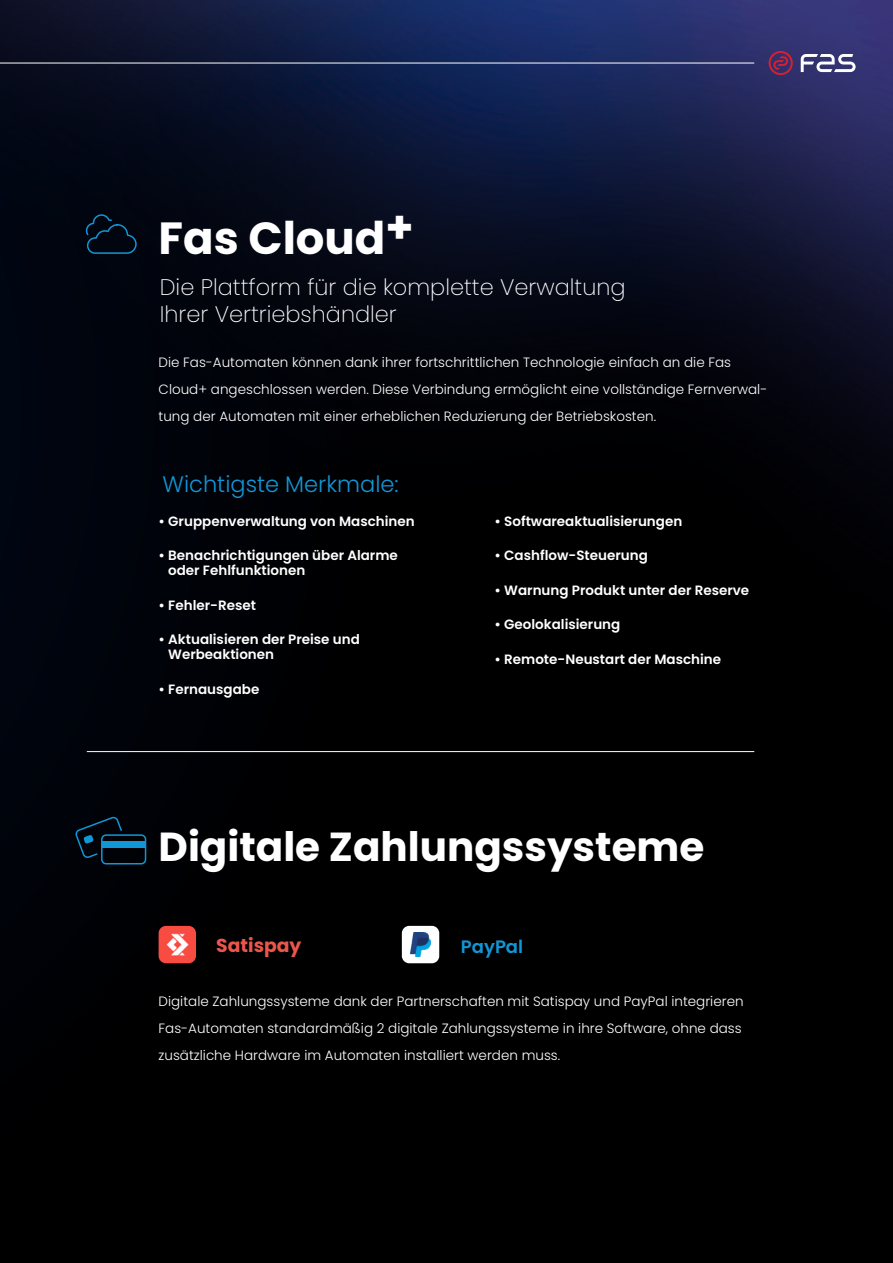
<style>
.page{position:relative;width:893px;height:1263px;background:#000001}
.page>*{position:absolute;margin:0;border:0;box-sizing:border-box;transform-origin:0 0}
.t1{font:700 45px "Poppins";color:#fff}
.t2{font:700 40.5px "Poppins";color:#fff}
.t3{font:200 22.5px/27px "Poppins";color:#fff}
.t4{font:300 22.5px "Poppins";color:#1197d6}
.t5{font:700 18.75px "Poppins";color:#eb564c}
.t6{font:600 18px "Poppins";color:#1197d6}
.t7{font:300 13.5px/27px "Poppins";color:#fff}
.t8{font:600 13.5px/15px "Poppins";color:#fff}
</style>
<div class="page">
<svg style="left:0;top:742px;width:376px;height:222px"></svg>
<img style="left:0;top:0;width:893px;height:742px">
<svg style="left:85px;top:213px;width:53px;height:42px"></svg>
<img style="left:159px;top:926px;width:37px;height:37px">
<div style="left:402px;top:926px;width:37px;height:37px;background:#fff;border-radius:7px"></div>
<img style="left:410px;top:933px;width:21px;height:23px">
<hr style="left:87px;top:751px;width:667px;height:1px;background:#fff">
<svg style="left:769px;top:51px;width:24px;height:24px"></svg>
<svg style="left:801px;top:54px;width:55px;height:18px"></svg>
<hr style="left:0;top:63px;width:754px;height:1px;background:#fff">
<div style="left:101px;top:834px;width:45px;height:30px;border:2px solid #1197d6;border-radius:4px"></div>
<div style="left:102px;top:841px;width:44px;height:7px;background:#1197d6"></div>
<svg style="left:74px;top:815px;width:49px;height:45px"></svg>
<h1 class="t1" style="left:159px;top:212px;width:257px">Fas Cloud+</h1>
<h3 class="t3" style="left:160px;top:274px;width:467px">Die Plattform für die komplette Verwaltung<br>Ihrer Vertriebshändler</h3>
<p class="t7" style="left:159px;top:349px;width:610px">Die Fas-Automaten können dank ihrer fortschrittlichen Technologie einfach an die Fas<br>Cloud+ angeschlossen werden. Diese Verbindung ermöglicht eine vollständige Fernverwal&shy;tung der Automaten mit einer erheblichen Reduzierung der Betriebskosten.</p>
<h3 class="t4" style="left:163px;top:471px;width:238px">Wichtigste Merkmale:</h3>
<p class="t8" style="left:159px;top:514px;width:258px">• Gruppenverwaltung von Maschinen</p>
<p class="t8" style="left:168px;top:548px;width:231px;text-indent:-10px">• Benachrichtigungen über Alarme oder Fehlfunktionen</p>
<p class="t8" style="left:159px;top:598px;width:99px">• Fehler-Reset</p>
<p class="t8" style="left:168px;top:632px;width:193px;text-indent:-10px">• Aktualisieren der Preise und<br>Werbeaktionen</p>
<p class="t8" style="left:159px;top:682px;width:102px">• Fernausgabe</p>
<p class="t8" style="left:494px;top:514px;width:189px">• Softwareaktualisierungen</p>
<p class="t8" style="left:494px;top:548px;width:155px">• Cashflow-Steuerung</p>
<p class="t8" style="left:494px;top:583px;width:256px">• Warnung Produkt unter der Reserve</p>
<p class="t8" style="left:494px;top:617px;width:127px">• Geolokalisierung</p>
<p class="t8" style="left:494px;top:652px;width:228px">• Remote-Neustart der Maschine</p>
<h2 class="t2" style="left:159px;top:823px;width:547px">Digitale Zahlungssysteme</h2>
<h3 class="t5" style="left:216px;top:934px;width:87px">Satispay</h3>
<h3 class="t6" style="left:461px;top:936px;width:64px">PayPal</h3>
<p class="t7" style="left:159px;top:988px;width:586px">Digitale Zahlungssysteme dank der Partnerschaften mit Satispay und PayPal integrieren<br>Fas-Automaten standardmäßig 2 digitale Zahlungssysteme in ihre Software, ohne dass zusätzliche Hardware im Automaten installiert werden muss.</p>
</div>
